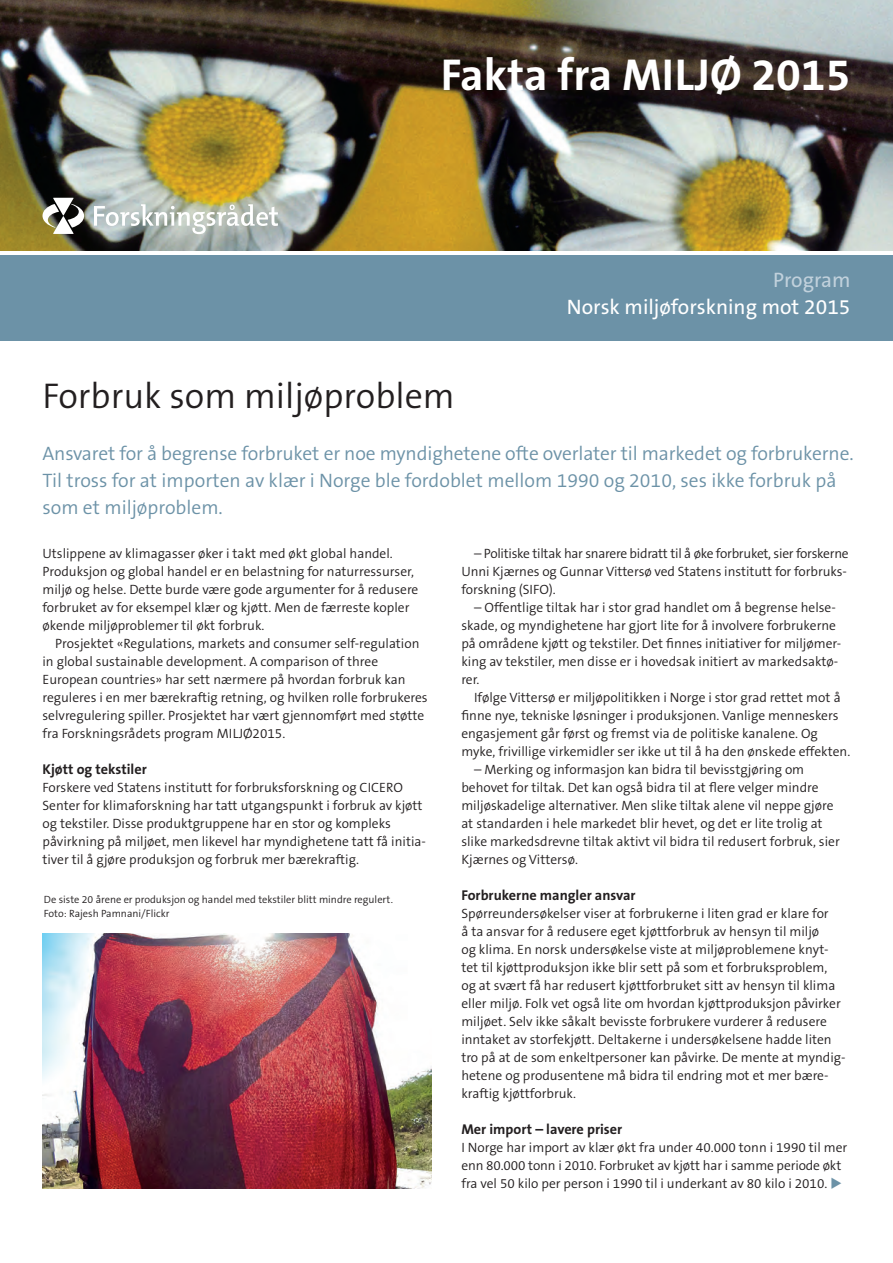
<style>
.page{position:relative;width:893px;height:1263px;background:#fff}
.page>*{position:absolute;margin:0;border:0;box-sizing:border-box;transform-origin:0 0}
.t1{font:700 45px "The Sans B7";color:#fff}
.t2{font:300 36px "The Sans B4";color:#231f20}
.t3{font:21px "The Sans B5 Plain";color:#fff}
.t4{font:21px "The Sans B5 Plain";color:#c1d1dc}
.t5{font:300 19.5px/27px "The Sans B4";letter-spacing:-.005em;color:#6c92a7}
.t6{font:700 14.25px "The Sans B7";color:#231f20}
.t7{font:300 13.5px/18px "The Sans B4";color:#231f20}
.t8{font:300 13.5px/18px "The Sans B4";letter-spacing:-.02em;color:#231f20}
.t9{font:300 10.5px/14.2px "The Sans B4";color:#231f20}
.s1{color:#6c92a7}
</style>
<div class="page">
<div style="left:0;top:255px;width:893px;height:85px;background:#6c92a7"></div>
<img style="left:0;top:0;width:893px;height:251px">
<svg style="left:94px;top:204px;width:184px;height:30px"></svg>
<svg style="left:43px;top:198px;width:41px;height:36px"></svg>
<img style="left:43px;top:933px;width:389px;height:255px">
<h1 class="t1" style="left:441px;top:51px;width:411px">Fakta fra MILJØ 2015</h1>
<h3 class="t4" style="left:773px;top:269px;width:79px">Program</h3>
<h3 class="t3" style="left:567px;top:296px;width:285px">Norsk miljøforskning mot 2015</h3>
<h2 class="t2" style="left:43px;top:377px;width:414px">Forbruk som miljøproblem</h2>
<h3 class="t5" style="left:43px;top:441px;width:813px">Ansvaret for å begrense forbruket er noe myndighetene ofte overlater til markedet og forbrukerne.<br>Til tross for at importen av klær i Norge ble fordoblet mellom 1990 og 2010, ses ikke forbruk på som et miljøproblem.</h3>
<p class="t7" style="left:43px;top:545px;width:377px">Utslippene av klimagasser øker i takt med økt global handel.<br>Produksjon og global handel er en belastning for naturressurser, miljø og helse. Dette burde være gode argumenter for å redusere forbruket av for eksempel klær og kjøtt. Men de færreste kopler økende miljøproblemer til økt forbruk.</p>
<p class="t7" style="left:43px;top:635px;width:387px;text-indent:13px">Prosjektet «Regulations, markets and consumer self-regulation in global sustainable development. A comparison of three European countries» har sett nærmere på hvordan forbruk kan reguleres i en mer bærekraftig retning, og hvilken rolle forbrukeres selvregulering spiller. Prosjektet har vært gjennomført med støtte fra Forskningsrådets program MILJØ2015.</p>
<p class="t6" style="left:43px;top:762px;width:106px">Kjøtt og tekstiler</p>
<p class="t7" style="left:43px;top:779px;width:385px">Forskere ved Statens institutt for forbruksforskning og CICERO Senter for klimaforskning har tatt utgangspunkt i forbruk av kjøtt og tekstiler. Disse produktgruppene har en stor og kompleks påvirkning på miljøet, men likevel har myndighetene tatt få initia&shy;tiver til å gjøre produksjon og forbruk mer bærekraftig.</p>
<p class="t9" style="left:44px;top:892px;width:351px">De siste 20 årene er produksjon og handel med tekstiler blitt mindre regulert.<br>Foto: Rajesh Pamnani/Flickr</p>
<p class="t8" style="left:461px;top:545px;width:389px;text-indent:13px">– Politiske tiltak har snarere bidratt til å øke forbruket, sier forskerne<br>Unni Kjærnes og Gunnar Vittersø ved Statens institutt for forbruks&shy;forskning (SIFO).</p>
<p class="t7" style="left:461px;top:599px;width:381px;text-indent:13px">– Offentlige tiltak har i stor grad handlet om å begrense helse&shy;skade, og myndighetene har gjort lite for å involvere forbrukerne på områdene kjøtt og tekstiler. Det finnes initiativer for miljømer&shy;king av tekstiler, men disse er i hovedsak initiert av markedsaktø&shy;rer.</p>
<p class="t7" style="left:461px;top:689px;width:390px;text-indent:13px">Ifølge Vittersø er miljøpolitikken i Norge i stor grad rettet mot å finne nye, tekniske løsninger i produksjonen. Vanlige menneskers engasjement går først og fremst via de politiske kanalene. Og myke, frivillige virkemidler ser ikke ut til å ha den ønskede effekten.</p>
<p class="t7" style="left:461px;top:761px;width:380px;text-indent:13px">– Merking og informasjon kan bidra til bevisstgjøring om behovet for tiltak. Det kan også bidra til at flere velger mindre miljøskadelige alternativer. Men slike tiltak alene vil neppe gjøre at standarden i hele markedet blir hevet, og det er lite trolig at slike markedsdrevne tiltak aktivt vil bidra til redusert forbruk, sier Kjærnes og Vittersø.</p>
<p class="t6" style="left:461px;top:888px;width:176px">Forbrukerne mangler ansvar</p>
<p class="t7" style="left:461px;top:905px;width:386px">Spørreundersøkelser viser at forbrukerne i liten grad er klare for<br>å ta ansvar for å redusere eget kjøttforbruk av hensyn til miljø<br>og klima. En norsk undersøkelse viste at miljøproblemene knyt&shy;tet til kjøttproduksjon ikke blir sett på som et forbruksproblem,<br>og at svært få har redusert kjøttforbruket sitt av hensyn til klima eller miljø. Folk vet også lite om hvordan kjøttproduksjon påvirker miljøet. Selv ikke såkalt bevisste forbrukere vurderer å redusere inntaket av storfekjøtt. Deltakerne i undersøkelsene hadde liten tro på at de som enkeltpersoner kan påvirke. De mente at myndig&shy;hetene og produsentene må bidra til endring mot et mer bære&shy;kraftig kjøttforbruk.</p>
<p class="t6" style="left:461px;top:1122px;width:162px">Mer import – lavere priser</p>
<p class="t7" style="left:461px;top:1139px;width:387px">I Norge har import av klær økt fra under 40.000 tonn i 1990 til mer enn 80.000 tonn i 2010. Forbruket av kjøtt har i samme periode økt fra vel 50 kilo per person i 1990 til i underkant av 80 kilo i 2010. <span class="s1">◆</span></p>
</div>
